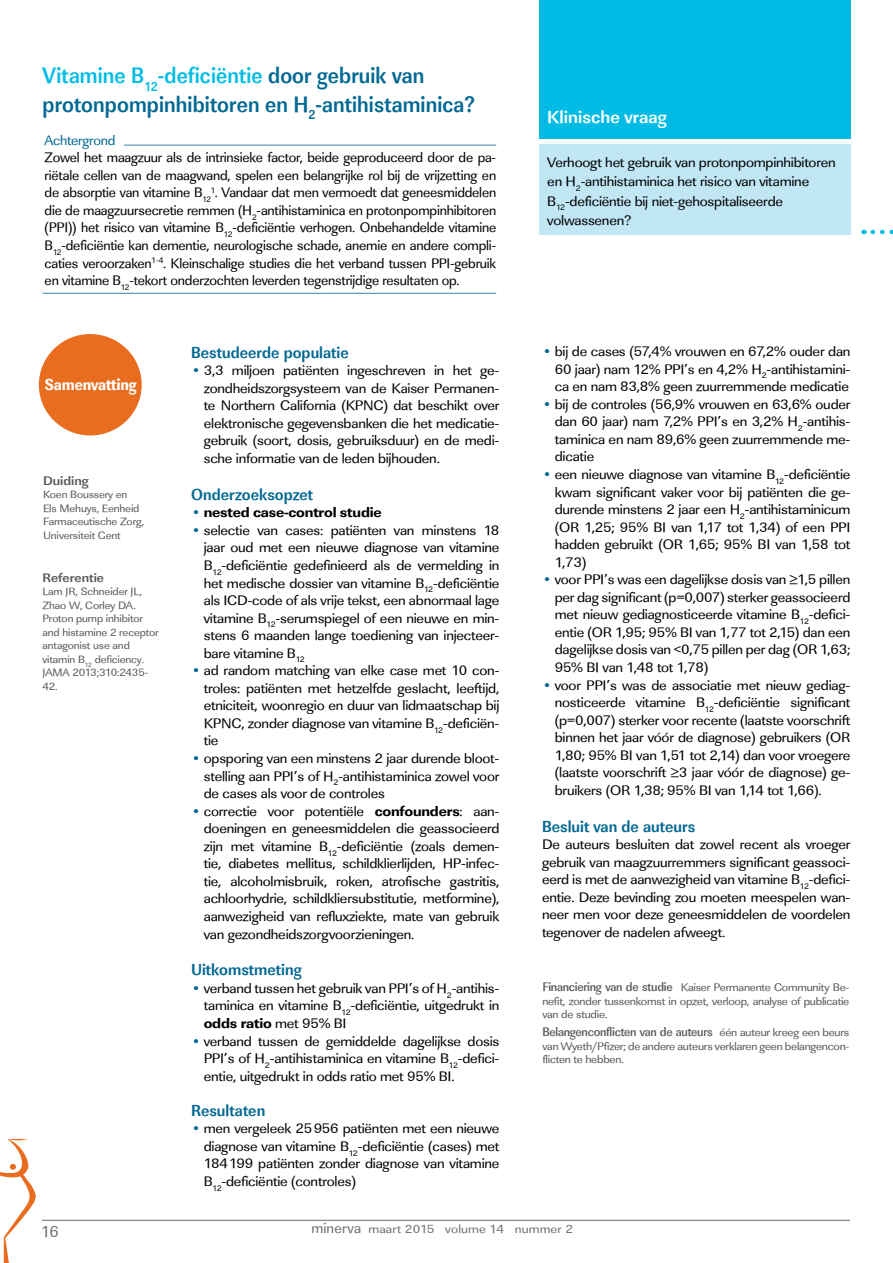
<style>
.page{position:relative;width:893px;height:1263px;background:#fff}
.page>*{position:absolute;margin:0;border:0;box-sizing:border-box;transform-origin:0 0}
.t1{font:700 23.1px/28.5px "Linear Std";letter-spacing:.005em;color:#006892;scale:.91 1}
.t2{font:700 18px "Linear Std";color:#fff}
.t3{font:700 16.5px "Linear Std Cd";color:#006892}
.t4{font:16.5px "Linear Std Nr Xbold";letter-spacing:-.01em;color:#fff}
.t5{font:16.5px "Linear Std";color:#6d6e71}
.t6{font:14.25px/17.5px "Linear Std";letter-spacing:-.015em;color:#000;text-align:justify;scale:1.05 1}
.t7{font:14.25px/17.5px "Linear Std";letter-spacing:-.015em;color:#000;text-align:justify}
.t8{font:14.25px "Linear Std Xbold";letter-spacing:-.015em;color:#000;scale:1.05 1}
.t9{font:14.25px "Linear Std";letter-spacing:-.015em;color:#006892}
.t10{font:500 12.9px "Linear Std Nr";letter-spacing:-.02em;color:#58595b;scale:1.05 1}
.t11{font:700 12.9px "Linear Std";color:#58595b;scale:1.05 1}
.t12{font:12.15px "Linear Std";letter-spacing:.01em;color:#6d6e71;scale:1.11 1}
.t13{font:11.4px/13.5px "Linear Std";letter-spacing:-.02em;color:#58595b;text-align:justify;scale:1.05 1}
.t14{font:10.95px/13.5px "Linear Std";letter-spacing:-.01em;color:#58595b;scale:1.05 1}
.s1{color:#00bce4}
.s2{color:#006892}
.s3{font-family:"Linear Std Xbold"}
.s4{font-family:"Linear Std"}
.s5{font-family:"Linear Std Nr";font-weight:500;font-size:12.9px}
.s6{font-family:"Linear Std";font-weight:400;font-size:11.4px}
.s7{font-size:15px}
</style>
<div class="page">
<hr style="left:42px;top:1220px;width:808px;height:1px;background:#6d6e71">
<svg style="left:0;top:1139px;width:36px;height:124px"></svg>
<div style="left:539px;top:144px;width:311px;height:91px;background:#c1e7f5"></div>
<hr style="left:124px;top:145px;width:372px;height:1px;background:#006892">
<hr style="left:43px;top:293px;width:453px;height:1px;background:#006892">
<div style="left:39px;top:334px;width:103px;height:101px;background:#e86d1f;border-radius:50%"></div>
<svg style="left:873px;top:230px;width:20px;height:4px"></svg>
<div style="left:539px;top:0;width:311px;height:138px;background:#00bce4"></div>
<h1 class="t1" style="left:43px;top:62px;width:477px"><span class="s1">Vitamine B</span><sub>12</sub><span class="s1">-deficiëntie</span> door gebruik van protonpompinhibitoren en H<sub>2</sub>-antihistaminica?</h1>
<p class="t9" style="left:45px;top:131px;width:72px">Achtergrond</p>
<p class="t7" style="left:45px;top:149px;width:453px">Zowel het maagzuur als de intrinsieke factor, beide geproduceerd door de pa&shy;riëtale cellen van de maagwand, spelen een belangrijke rol bij de vrijzetting en de absorptie van vitamine B<sub>12</sub><sup>1</sup>. Vandaar dat men vermoedt dat geneesmiddelen die de maagzuursecretie remmen (H<sub>2</sub>-antihistaminica en protonpompinhibitoren (PPI)) het risico van vitamine B<sub>12</sub>-deficiëntie verhogen. Onbehandelde vitamine B<sub>12</sub>-deficiëntie kan dementie, neurologische schade, anemie en andere compli&shy;caties veroorzaken<sup>1-4</sup>. Kleinschalige studies die het verband tussen PPI-gebruik en vitamine B<sub>12</sub>-tekort onderzochten leverden tegenstrijdige resultaten op.</p>
<p class="t4" style="left:45px;top:374px;width:93px">Samenvatting</p>
<p class="t11" style="left:43px;top:472px;width:45px">Duiding</p>
<p class="t14" style="left:43px;top:488px;width:98px">Koen Boussery en<br>Els Mehuys, Eenheid<br>Farmaceutische Zorg,<br>Universiteit Gent</p>
<p class="t11" style="left:42px;top:570px;width:60px">Referentie</p>
<p class="t14" style="left:42px;top:585px;width:112px">Lam JR, Schneider JL,<br>Zhao W, Corley DA.<br>Proton pump inhibitor and histamine 2 receptor antagonist use and vitamin B<sub>12</sub> deficiency.<br>JAMA 2013;310:2435-<br>42.</p>
<p class="t3" style="left:191px;top:342px;width:159px">Bestudeerde populatie</p>
<p class="t6" style="left:204px;top:362px;width:283px;text-indent:-13px"><span class="s2">•</span> 3,3 miljoen patiënten ingeschreven in het ge&shy;zondheidszorgsysteem van de Kaiser Permanen&shy;te Northern California (KPNC) dat beschikt over elektronische gegevensbanken die het medicatie&shy;gebruik (soort, dosis, gebruiksduur) en de medi&shy;sche informatie van de leden bijhouden.</p>
<p class="t3" style="left:191px;top:484px;width:124px">Onderzoeksopzet</p>
<p class="t8" style="left:191px;top:504px;width:183px"><span class="s2">•</span> nested case-control studie</p>
<p class="t6" style="left:204px;top:521px;width:283px;text-indent:-13px"><span class="s2">•</span> selectie van cases: patiënten van minstens 18 jaar oud met een nieuwe diagnose van vitamine B<sub>12</sub>-deficiëntie gedefinieerd als de vermelding in het medische dossier van vitamine B<sub>12</sub>-deficiëntie als ICD-code of als vrije tekst, een abnormaal lage vitamine B<sub>12</sub>-serumspiegel of een nieuwe en min&shy;stens 6 maanden lange toediening van injecteer&shy;bare vitamine B<sub>12</sub></p>
<p class="t6" style="left:204px;top:662px;width:283px;text-indent:-13px"><span class="s2">•</span> ad random matching van elke case met 10 con&shy;troles: patiënten met hetzelfde geslacht, leeftijd, etniciteit, woonregio en duur van lidmaatschap bij KPNC, zonder diagnose van vitamine B<sub>12</sub>-deficiën&shy;tie</p>
<p class="t6" style="left:204px;top:750px;width:283px;text-indent:-13px"><span class="s2">•</span> opsporing van een minstens 2 jaar durende bloot&shy;stelling aan PPI’s of H<sub>2</sub>-antihistaminica zowel voor de cases als voor de controles</p>
<p class="t6" style="left:204px;top:802px;width:283px;text-indent:-13px"><span class="s2">•</span> correctie voor potentiële <span class="s3">confounders</span>: aan&shy;doeningen en geneesmiddelen die geassocieerd zijn met vitamine B<sub>12</sub>-deficiëntie (zoals demen&shy;tie, diabetes mellitus, schildklierlijden, HP-infec&shy;tie, alcoholmisbruik, roken, atrofische gastritis, achloorhydrie, schildkliersubstitutie, metformine), aanwezigheid van refluxziekte, mate van gebruik van gezondheidszorgvoorzieningen.</p>
<p class="t3" style="left:191px;top:960px;width:112px">Uitkomstmeting</p>
<p class="t6" style="left:191px;top:979px;width:295px;text-align:right"><span class="s2">•</span> verband tussen het gebruik van PPI’s of H<sub>2</sub>-antihis&shy;taminica en vitamine B<sub>12</sub>-deficiëntie, uitgedrukt in</p>
<p class="t8" style="left:204px;top:1014px;width:138px">odds ratio <span class="s4">met 95% BI</span></p>
<p class="t6" style="left:204px;top:1032px;width:283px;text-indent:-13px"><span class="s2">•</span> verband tussen de gemiddelde dagelijkse dosis PPI’s of H<sub>2</sub>-antihistaminica en vitamine B<sub>12</sub>-defici&shy;ëntie, uitgedrukt in odds ratio met 95% BI.</p>
<p class="t3" style="left:191px;top:1100px;width:76px">Resultaten</p>
<p class="t6" style="left:204px;top:1120px;width:283px;text-indent:-13px"><span class="s2">•</span> men vergeleek 25956 patiënten met een nieuwe diagnose van vitamine B<sub>12</sub>-deficiëntie (cases) met 184199 patiënten zonder diagnose van vitamine B<sub>12</sub>-deficiëntie (controles)</p>
<p class="t2" style="left:547px;top:106px;width:121px">Klinische vraag</p>
<p class="t6" style="left:547px;top:152px;width:276px;line-height:19.5px;text-align:left">Verhoogt het gebruik van protonpompinhibitoren en H<sub>2</sub>-antihistaminica het risico van vitamine B<sub>12</sub>-deficiëntie bij niet-gehospitaliseerde volwassenen?</p>
<p class="t6" style="left:555px;top:343px;width:283px;text-indent:-13px"><span class="s2">•</span> bij de cases (57,4% vrouwen en 67,2% ouder dan 60 jaar) nam 12% PPI’s en 4,2% H<sub>2</sub>-antihistamini&shy;ca en nam 83,8% geen zuurremmende medicatie</p>
<p class="t6" style="left:555px;top:395px;width:283px;text-indent:-13px"><span class="s2">•</span> bij de controles (56,9% vrouwen en 63,6% ouder dan 60 jaar) nam 7,2% PPI’s en 3,2% H<sub>2</sub>-antihis&shy;taminica en nam 89,6% geen zuurremmende me&shy;dicatie</p>
<p class="t6" style="left:555px;top:466px;width:283px;text-indent:-13px"><span class="s2">•</span> een nieuwe diagnose van vitamine B<sub>12</sub>-deficiëntie kwam significant vaker voor bij patiënten die ge&shy;durende minstens 2 jaar een H<sub>2</sub>-antihistaminicum (OR 1,25; 95% BI van 1,17 tot 1,34) of een PPI hadden gebruikt (OR 1,65; 95% BI van 1,58 tot 1,73)</p>
<p class="t6" style="left:555px;top:571px;width:283px;text-indent:-13px"><span class="s2">•</span> voor PPI’s was een dagelijkse dosis van ≥1,5 pillen per dag significant (p=0,007) sterker geassocieerd met nieuw gediagnosticeerde vitamine B<sub>12</sub>-defici&shy;ëntie (OR 1,95; 95% BI van 1,77 tot 2,15) dan een dagelijkse dosis van &lt;0,75 pillen per dag (OR 1,63; 95% BI van 1,48 tot 1,78)</p>
<p class="t6" style="left:555px;top:676px;width:283px;text-indent:-13px"><span class="s2">•</span> voor PPI’s was de associatie met nieuw gediag&shy;nosticeerde vitamine B<sub>12</sub>-deficiëntie significant (p=0,007) sterker voor recente (laatste voorschrift binnen het jaar vóór de diagnose) gebruikers (OR 1,80; 95% BI van 1,51 tot 2,14) dan voor vroegere (laatste voorschrift ≥3 jaar vóór de diagnose) ge&shy;bruikers (OR 1,38; 95% BI van 1,14 tot 1,66).</p>
<p class="t3" style="left:542px;top:816px;width:155px">Besluit van de auteurs</p>
<p class="t6" style="left:542px;top:836px;width:295px">De auteurs besluiten dat zowel recent als vroeger gebruik van maagzuurremmers significant geassoci&shy;eerd is met de aanwezigheid van vitamine B<sub>12</sub>-defici&shy;ëntie. Deze bevinding zou moeten meespelen wan&shy;neer men voor deze geneesmiddelen de voordelen tegenover de nadelen afweegt.</p>
<p class="t13" style="left:542px;top:981px;width:294px"><span class="s5">Financiering van de studie</span> Kaiser Permanente Community Be&shy;nefit, zonder tussenkomst in opzet, verloop, analyse of publicatie van de studie.</p>
<p class="t10" style="left:542px;top:1024px;width:294px">Belangenconflicten van de auteurs <span class="s6">één auteur kreeg een beurs</span></p>
<p class="t13" style="left:542px;top:1039px;width:294px">van Wyeth/Pfizer; de andere auteurs verklaren geen belangencon&shy;flicten te hebben.</p>
<p class="t5" style="left:41px;top:1222px;width:19px">16</p>
<p class="t12" style="left:311px;top:1222px;width:237px"><span class="s7">minerva</span> maart 2015 volume 14 nummer 2</p>
</div>
